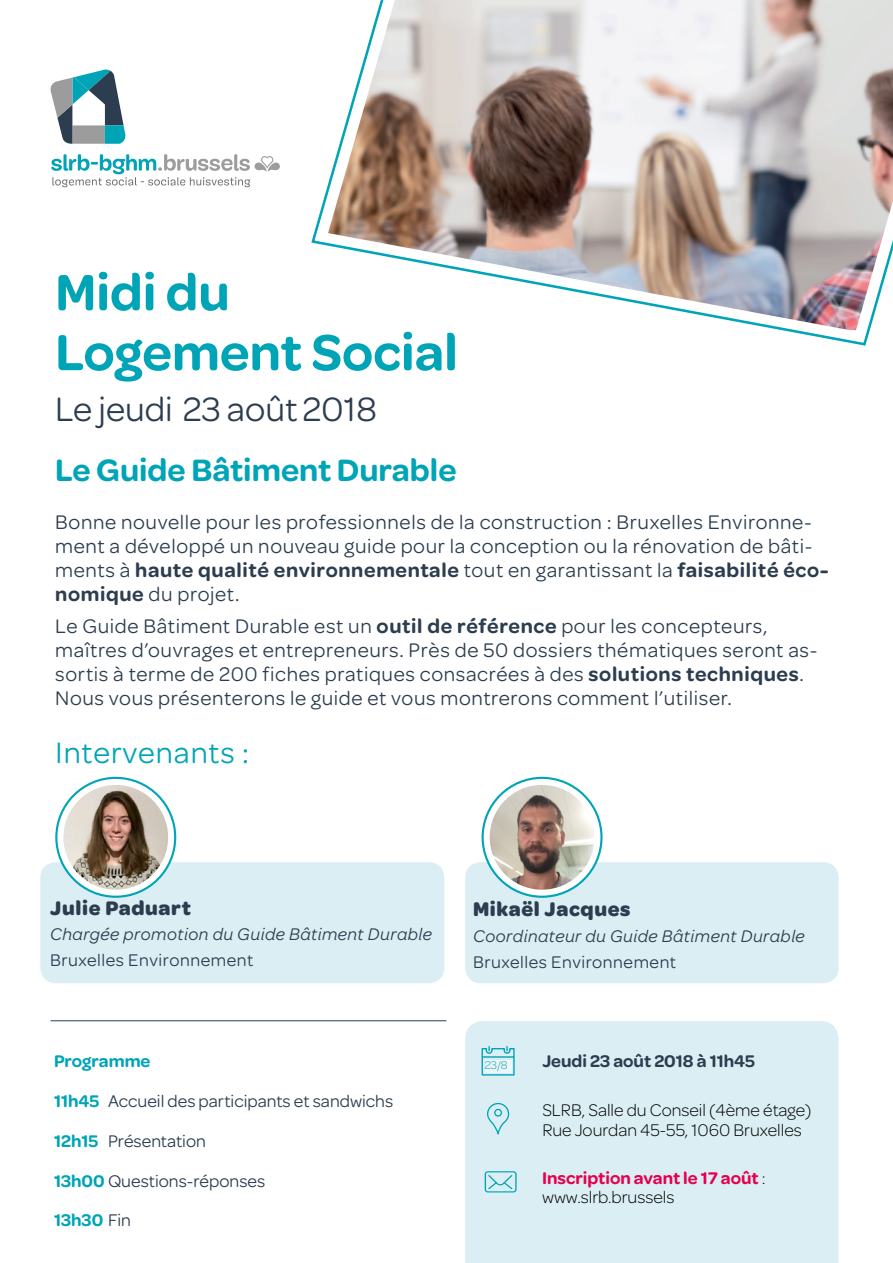
<style>
.page{position:relative;width:893px;height:1263px;background:#fff}
.page>*{position:absolute;margin:0;border:0;box-sizing:border-box;transform-origin:0 0}
.t1{font:600 54px/60px "Omnes";color:#00a4b7}
.t2{font:36px "Omnes";color:#2c3d4f}
.t3{font:600 33px "Omnes";color:#00a4b7}
.t4{font:31.5px "Omnes";letter-spacing:.03em;color:#00a4b7}
.t5{font:21px/24px "Omnes";letter-spacing:.03em;color:#2c3d4f}
.t6{font:700 21px "Omnes";letter-spacing:.03em;color:#2c3d4f}
.t7{font:18px "Omnes";color:#2c3d4f}
.t8{font:italic 18px "Omnes";letter-spacing:.03em;color:#2c3d4f}
.t9{font:300 18px/20.4px "Omnes";color:#000}
.t10{font:18px "Omnes";letter-spacing:.03em;color:#2c3d4f}
.t11{font:600 18px/19.5px "Omnes";color:#e5004e}
.t12{font:600 18px "Omnes";color:#2c3d4f}
.t13{font:600 18px "Omnes";color:#00a4b7}
.t14{font:300 12px "Omnes";color:#09a5b6}
.s1{font-weight:600}
.s2{font-weight:600;color:#00a4b7}
.s3{font-weight:400;color:#2c3d4f}
.s4{font-weight:300;color:#000}
</style>
<div class="page">
<div style="left:465px;top:1021px;width:374px;height:242px;background:#daeef3"></div>
<img style="left:328px;top:0;width:565px;height:330px">
<hr style="left:51px;top:1020px;width:395px;height:1px;background:#2c3d4f">
<svg style="left:51px;top:154px;width:229px;height:33px"></svg>
<svg style="left:50px;top:69px;width:76px;height:75px"></svg>
<svg style="left:481px;top:1045px;width:34px;height:31px"></svg>
<div style="left:485px;top:1060px;width:27px;height:12px;background:#edf7f9"></div>
<svg style="left:486px;top:1102px;width:24px;height:33px"></svg>
<svg style="left:485px;top:1171px;width:32px;height:21px"></svg>
<div style="left:40px;top:862px;width:404px;height:121px;background:#daeef3;border-radius:15px"></div>
<svg style="left:56px;top:778px;width:119px;height:119px"></svg>
<div style="left:55px;top:777px;width:121px;height:121px;border:2px solid #00a4b7;border-radius:50%"></div>
<img style="left:63px;top:785px;width:105px;height:105px;border-radius:52px">
<div style="left:465px;top:862px;width:374px;height:121px;background:#daeef3;border-radius:15px"></div>
<svg style="left:483px;top:778px;width:118px;height:119px"></svg>
<div style="left:482px;top:777px;width:121px;height:121px;border:2px solid #00a4b7;border-radius:50%"></div>
<img style="left:490px;top:785px;width:104px;height:105px;border-radius:52px">
<h1 class="t1" style="left:55px;top:259px;width:404px">Midi du<br>Logement Social</h1>
<h2 class="t2" style="left:55px;top:384px;width:323px">Le jeudi 23 août 2018</h2>
<h3 class="t3" style="left:55px;top:447px;width:403px">Le Guide Bâtiment Durable</h3>
<p class="t5" style="left:55px;top:509px;width:775px">Bonne nouvelle pour les professionnels de la construction : Bruxelles Environne&shy;ment a développé un nouveau guide pour la conception ou la rénovation de bâti&shy;ments à <span class="s1">haute qualité environnementale</span> tout en garantissant la <span class="s1">faisabilité éco&shy;nomique</span> du projet.</p>
<p class="t5" style="left:55px;top:613px;width:764px">Le Guide Bâtiment Durable est un <span class="s1">outil de référence</span> pour les concepteurs, maîtres d’ouvrages et entrepreneurs. Près de 50 dossiers thématiques seront as&shy;sortis à terme de 200 fiches pratiques consacrées à des <span class="s1">solutions techniques</span>.<br>Nous vous présenterons le guide et vous montrerons comment l’utiliser.</p>
<h3 class="t4" style="left:55px;top:731px;width:196px">Intervenants :</h3>
<p class="t6" style="left:50px;top:892px;width:142px">Julie Paduart</p>
<p class="t8" style="left:50px;top:922px;width:383px">Chargée promotion du Guide Bâtiment Durable</p>
<p class="t10" style="left:50px;top:948px;width:205px">Bruxelles Environnement</p>
<p class="t13" style="left:54px;top:1048px;width:98px">Programme</p>
<p class="t7" style="left:54px;top:1089px;width:341px"><span class="s2">11h45</span> Accueil des participants et sandwichs</p>
<p class="t7" style="left:54px;top:1129px;width:153px"><span class="s2">12h15</span> Présentation</p>
<p class="t7" style="left:54px;top:1168px;width:213px"><span class="s2">13h00</span> Questions-réponses</p>
<p class="t13" style="left:54px;top:1207px;width:78px">13h30 <span class="s3">Fin</span></p>
<p class="t6" style="left:473px;top:893px;width:159px">Mikaël Jacques</p>
<p class="t8" style="left:473px;top:924px;width:333px">Coordinateur du Guide Bâtiment Durable</p>
<p class="t10" style="left:473px;top:949px;width:205px">Bruxelles Environnement</p>
<p class="t14" style="left:485px;top:1057px;width:25px">23/8</p>
<p class="t12" style="left:542px;top:1048px;width:214px">Jeudi 23 août 2018 à 11h45</p>
<p class="t9" style="left:542px;top:1099px;width:271px">SLRB, Salle du Conseil (4ème étage)<br>Rue Jourdan 45-55, 1060 Bruxelles</p>
<p class="t11" style="left:542px;top:1167px;width:225px">Inscription avant le 17 août <span class="s4">: www.slrb.brussels</span></p>
</div>
